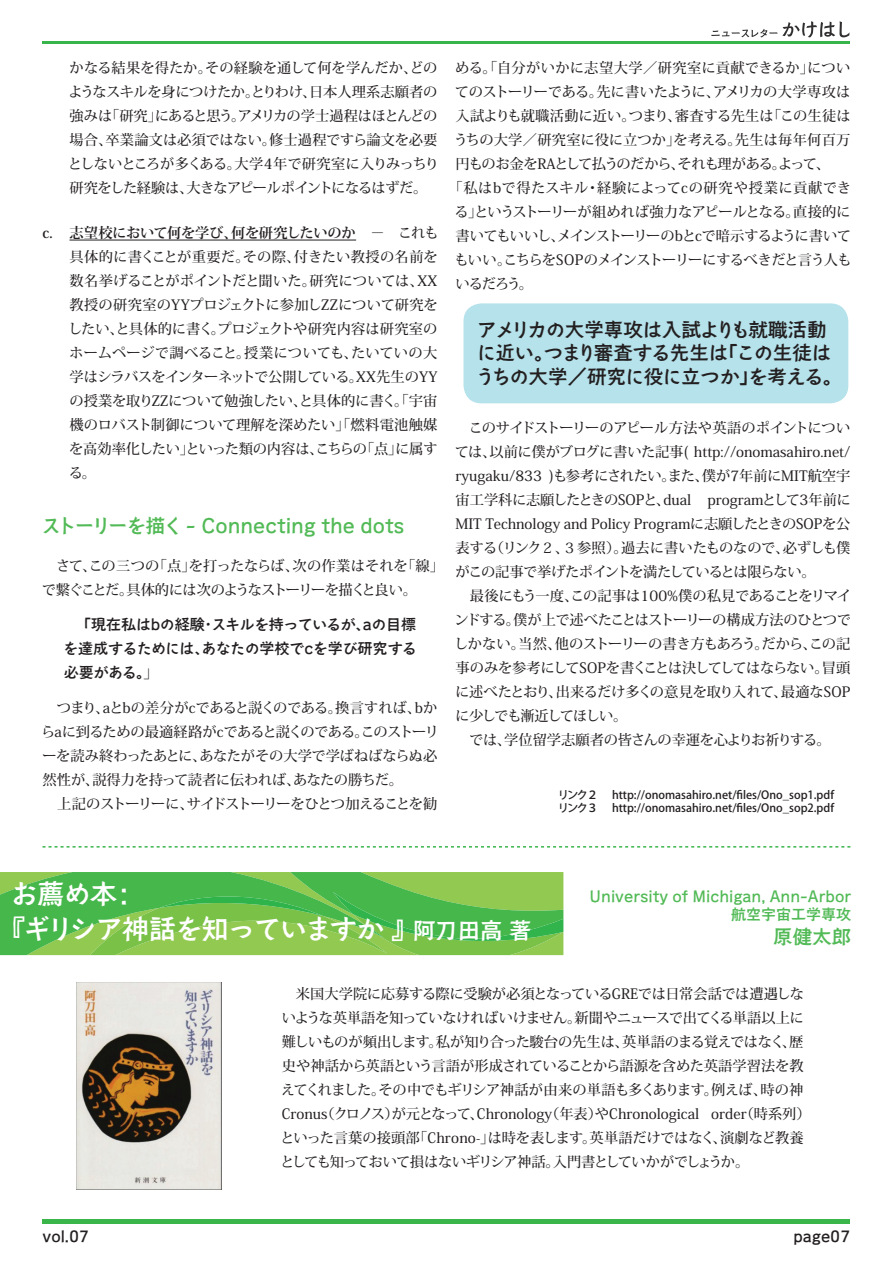
<style>
.page{position:relative;width:893px;height:1263px;background:#fff}
.page>*{position:absolute;margin:0;border:0;box-sizing:border-box;transform-origin:0 0}
.t1{font:27px/35.2px "Aralet Std DB";letter-spacing:-.03em;color:#fff}
.t2{font:19.5px/23.4px "Aralet Std DB";letter-spacing:-.02em;color:#231f20}
.t3{font:19.5px "Aralet Std DB";color:#52ba56}
.t4{font:15px/24px "Aralet Std DB";letter-spacing:-.015em;color:#231f20;text-align:justify}
.t5{font:15px/18px "Aralet Std DB";color:#52ba56;text-align:right}
.t6{font:500 14.25px/24px "Koz Min Pro";letter-spacing:-.02em;color:#231f20}
.t7{font:500 14.25px "Koz Min Pro";letter-spacing:-.07em;color:#231f20}
.t8{font:500 14.25px/24px "Koz Min Pro";letter-spacing:-.04em;color:#231f20}
.t9{font:500 14.25px "Koz Min Pro";letter-spacing:.01em;color:#231f20}
.t10{font:500 14.25px "Koz Min Pro";letter-spacing:-.06em;color:#231f20}
.t11{font:500 14.25px "Koz Min Pro";letter-spacing:.02em;color:#231f20}
.t12{font:500 14.25px "Koz Min Pro";letter-spacing:.035em;color:#231f20}
.t13{font:500 11.25px/13.5px "Koz Go Pro";color:#231f20}
.s1{font-weight:700}
.s2{font-family:"Koz Min Pro";font-weight:500}
.s3{font-size:22.5px}
</style>
<div class="page">
<svg style="left:43px;top:846px;width:807px;height:1px"></svg>
<div style="left:43px;top:1219px;width:807px;height:5px;background:#3ab54a"></div>
<hr style="left:70px;top:240px;width:286px;height:1px;background:#231f20">
<div style="left:463px;top:303px;width:385px;height:100px;background:#b5e2eb;border-radius:18px"></div>
<img style="left:77px;top:982px;width:144px;height:208px">
<svg style="left:0;top:872px;width:563px;height:83px;background:#69bf4d"></svg>
<hr style="left:43px;top:41px;width:807px;height:3px;background:#39b44b">
<svg style="left:711px;top:21px;width:138px;height:16px"></svg>
<p class="t6" style="left:68px;top:55px;width:373px">かなる結果を得たか。その経験を通して何を学んだか、どのようなスキルを身につけたか。とりわけ、日本人理系志願者の強みは「研究」にあると思う。アメリカの学士過程はほとんどの場合、卒業論文は必須ではない。修士過程ですら論文を必要としないところが多くある。大学4年で研究室に入りみっちり研究をした経験は、大きなアピールポイントになるはずだ。</p>
<p class="t6" style="left:68px;top:220px;width:372px;text-align:justify;text-indent:-26px"><span class="s1">c. 志望校において何を学び、何を研究したいのか</span>　－　これも具体的に書くことが重要だ。その際、付きたい教授の名前を数名挙げることがポイントだと聞いた。研究については、XX教授の研究室のYYプロジェクトに参加しZZについて研究をしたい、と具体的に書く。プロジェクトや研究内容は研究室のホームページで調べること。授業についても、たいていの大学はシラバスをインターネットで公開している。XX先生のYYの授業を取りZZについて勉強したい、と具体的に書く。「宇宙機のロバスト制御について理解を深めたい」「燃料電池触媒を高効率化したい」といった類の内容は、こちらの「点」に属する。</p>
<h2 class="t3" style="left:42px;top:512px;width:365px">ストーリーを描く - Connecting the dots</h2>
<p class="t8" style="left:42px;top:553px;width:404px">　さて、この三つの「点」を打ったならば、次の作業はそれを「線」で繋ぐことだ。具体的には次のようなストーリーを描くと良い。</p>
<p class="t4" style="left:63px;top:612px;width:355px;text-indent:13px">「現在私はbの経験・スキルを持っているが、aの目標を達成するためには、あなたの学校でcを学び研究する必要がある。<span class="s2">」</span></p>
<p class="t6" style="left:41px;top:695px;width:399px">　つまり、aとbの差分がcであると説くのである。換言すれば、bからaに到るための最適経路がcであると説くのである。このストーリーを読み終わったあとに、あなたがその大学で学ばねばならぬ必然性が、説得力を持って読者に伝われば、あなたの勝ちだ。<br>　上記のストーリーに、サイドストーリーをひとつ加えることを勧</p>
<p class="t11" style="left:455px;top:57px;width:397px">める。「自分がいかに志望大学／研究室に貢献できるか」につい</p>
<p class="t6" style="left:455px;top:79px;width:397px">てのストーリーである。先に書いたように、アメリカの大学専攻は</p>
<p class="t9" style="left:455px;top:105px;width:397px">入試よりも就職活動に近い。つまり、審査する先生は「この生徒は</p>
<p class="t9" style="left:454px;top:129px;width:398px">うちの大学／研究室に役に立つか」を考える。先生は毎年何百万</p>
<p class="t7" style="left:455px;top:153px;width:376px">円ものお金をRAとして払うのだから、それも理がある。よって、</p>
<p class="t12" style="left:449px;top:177px;width:404px">「私はbで得たスキル・経験によってcの研究や授業に貢献でき</p>
<p class="t6" style="left:455px;top:199px;width:398px">る」というストーリーが組めれば強力なアピールとなる。直接的に</p>
<p class="t7" style="left:455px;top:225px;width:397px">書いてもいいし、メインストーリーのbとcで暗示するように書いて</p>
<p class="t10" style="left:454px;top:249px;width:399px">もいい。こちらをSOPのメインストーリーにするべきだと言う人も</p>
<p class="t6" style="left:455px;top:271px;width:79px">いるだろう。</p>
<h2 class="t2" style="left:476px;top:317px;width:368px">アメリカの大学専攻は入試よりも就職活動に近い。つまり審査する先生は「この生徒はうちの大学／研究に役に立つか」を考える。</h2>
<p class="t6" style="left:454px;top:415px;width:399px">　このサイドストーリーのアピール方法や英語のポイントについては、以前に僕がブログに書いた記事( http://onomasahiro.net/ ryugaku/833 )も参考にされたい。また、僕が7年前にMIT航空宇宙工学科に志願したときのSOPと、dual programとして3年前にMIT Technology and Policy Programに志願したときのSOPを公表する（リンク２、３参照）。過去に書いたものなので、必ずしも僕がこの記事で挙げたポイントを満たしているとは限らない。<br>　最後にもう一度、この記事は100%僕の私見であることをリマインドする。僕が上で述べたことはストーリーの構成方法のひとつでしかない。当然、他のストーリーの書き方もあろう。だから、この記事のみを参考にしてSOPを書くことは決してしてはならない。冒頭に述べたとおり、出来るだけ多くの意見を取り入れて、最適なSOPに少しでも漸近してほしい。<br>　では、学位留学志願者の皆さんの幸運を心よりお祈りする。</p>
<p class="t13" style="left:558px;top:789px;width:278px">リンク２　 http://onomasahiro.net/files/Ono_sop1.pdfリンク３　 http://onomasahiro.net/files/Ono_sop2.pdf</p>
<h1 class="t1" style="left:-1px;top:876px;width:535px;text-indent:12px">お薦め本：<br>『ギリシア神話を知っていますか 』<span class="s3">阿刀田高 著</span></h1>
<p class="t5" style="left:590px;top:887px;width:263px">University of Michigan, Ann-Arbor航空宇宙工学専攻</p>
<h2 class="t3" style="left:773px;top:923px;width:79px">原健太郎</h2>
<p class="t6" style="left:280px;top:981px;width:532px">　米国大学院に応募する際に受験が必須となっているGREでは日常会話では遭遇しないような英単語を知っていなければいけません。新聞やニュースで出てくる単語以上に難しいものが頻出します。私が知り合った駿台の先生は、英単語のまる覚えではなく、歴史や神話から英語という言語が形成されていることから語源を含めた英語学習法を教えてくれました。その中でもギリシア神話が由来の単語も多くあります。例えば、時の神Cronus（クロノス）が元となって、Chronology（年表）やChronological order（時系列）といった言葉の接頭部「Chrono-」は時を表します。英単語だけではなく、演劇など教養としても知っておいて損はないギリシア神話。入門書としていかがでしょうか。</p>
<p class="t4" style="left:43px;top:1224px;width:48px">vol.07</p>
<p class="t4" style="left:793px;top:1224px;width:58px">page07</p>
</div>
